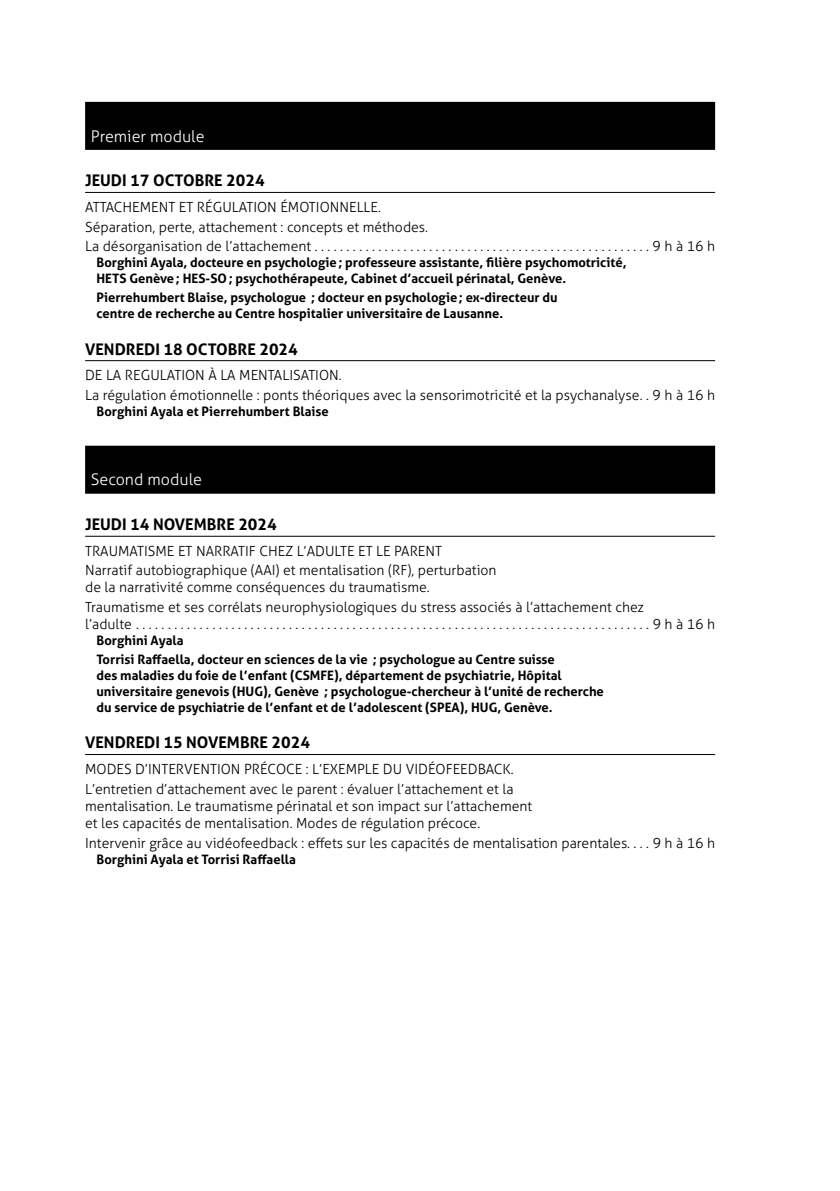
<style>
.page{position:relative;width:840px;height:1191px;background:#fff}
.page>*{position:absolute;margin:0;border:0;box-sizing:border-box;transform-origin:0 0}
.t1{font:700 16px "Aller";color:#000}
.t2{font:300 16px "Aller";color:#fff}
.t3{font:300 14px/19.8px "Aller";color:#000}
.t4{font:700 13px/16px "Aller";color:#000}
</style>
<div class="page">
<hr style="left:0;top:28px;width:1px;height:1134px;background:#82a1cc">
<div style="left:85px;top:102px;width:629px;height:48px;background:#000"></div>
<hr style="left:85px;top:192px;width:629px;height:1px;background:#000">
<hr style="left:85px;top:360px;width:629px;height:1px;background:#000">
<div style="left:85px;top:446px;width:629px;height:48px;background:#000"></div>
<hr style="left:85px;top:536px;width:629px;height:1px;background:#000">
<hr style="left:85px;top:754px;width:629px;height:1px;background:#000">
<p class="t2" style="left:91px;top:126px;width:115px">Premier module</p>
<p class="t1" style="left:85px;top:171px;width:181px">JEUDI 17 OCTOBRE 2024</p>
<p class="t3" style="left:85px;top:197px;width:344px">ATTACHEMENT ET RÉGULATION ÉMOTIONNELLE.<br>Séparation, perte, attachement : concepts et méthodes.<br>La désorganisation de l’attachement......................................................</p>
<p class="t3" style="left:652px;top:237px;width:64px">9 h à 16 h</p>
<p class="t4" style="left:96px;top:255px;width:531px">Borghini Ayala, docteure en psychologie; professeure assistante, filière psychomotricité,<br>HETS Genève; HES-SO; psychothérapeute, Cabinet d’accueil périnatal, Genève.</p>
<p class="t4" style="left:96px;top:290px;width:462px">Pierrehumbert Blaise, psychologue ; docteur en psychologie; ex-directeur du centre de recherche au Centre hospitalier universitaire de Lausanne.</p>
<p class="t1" style="left:85px;top:339px;width:214px">VENDREDI 18 OCTOBRE 2024</p>
<p class="t3" style="left:85px;top:365px;width:631px">DE LA REGULATION À LA MENTALISATION.<br>La régulation émotionnelle : ponts théoriques avec la sensorimotricité et la psychanalyse... 9 h à 16 h</p>
<p class="t4" style="left:96px;top:403px;width:234px">Borghini Ayala et Pierrehumbert Blaise</p>
<p class="t2" style="left:91px;top:470px;width:113px">Second module</p>
<p class="t1" style="left:85px;top:514px;width:193px">JEUDI 14 NOVEMBRE 2024</p>
<p class="t3" style="left:85px;top:541px;width:412px">TRAUMATISME ET NARRATIF CHEZ L’ADULTE ET LE PARENT<br>Narratif autobiographique (AAI) et mentalisation (RF), perturbation</p>
<p class="t3" style="left:85px;top:577px;width:560px">de la narrativité comme conséquences du traumatisme.<br>Traumatisme et ses corrélats neurophysiologiques du stress associés à l’attachement chez</p>
<p class="t3" style="left:85px;top:614px;width:52px">l’adulte..................................................................................</p>
<p class="t3" style="left:652px;top:614px;width:64px">9 h à 16 h</p>
<p class="t4" style="left:96px;top:631px;width:459px;line-height:18.8px">Borghini Ayala<br>Torrisi Raffaella, docteur en sciences de la vie ; psychologue au Centre suisse</p>
<p class="t4" style="left:96px;top:667px;width:508px">des maladies du foie de l’enfant (CSMFE), département de psychiatrie, Hôpital universitaire genevois (HUG), Genève ; psychologue-chercheur à l’unité de recherche du service de psychiatrie de l’enfant et de l’adolescent (SPEA), HUG, Genève.</p>
<p class="t1" style="left:85px;top:733px;width:226px">VENDREDI 15 NOVEMBRE 2024</p>
<p class="t3" style="left:85px;top:759px;width:430px">MODES D’INTERVENTION PRÉCOCE : L’EXEMPLE DU VIDÉOFEEDBACK.<br>L’entretien d’attachement avec le parent : évaluer l’attachement et la</p>
<p class="t3" style="left:85px;top:797px;width:448px;line-height:17px">mentalisation. Le traumatisme périnatal et son impact sur l’attachement et les capacités de mentalisation. Modes de régulation précoce.</p>
<p class="t3" style="left:85px;top:832px;width:631px">Intervenir grâce au vidéofeedback : effets sur les capacités de mentalisation parentales. . . . 9 h à 16 h</p>
<p class="t4" style="left:96px;top:851px;width:201px">Borghini Ayala et Torrisi Raffaella</p>
</div>
